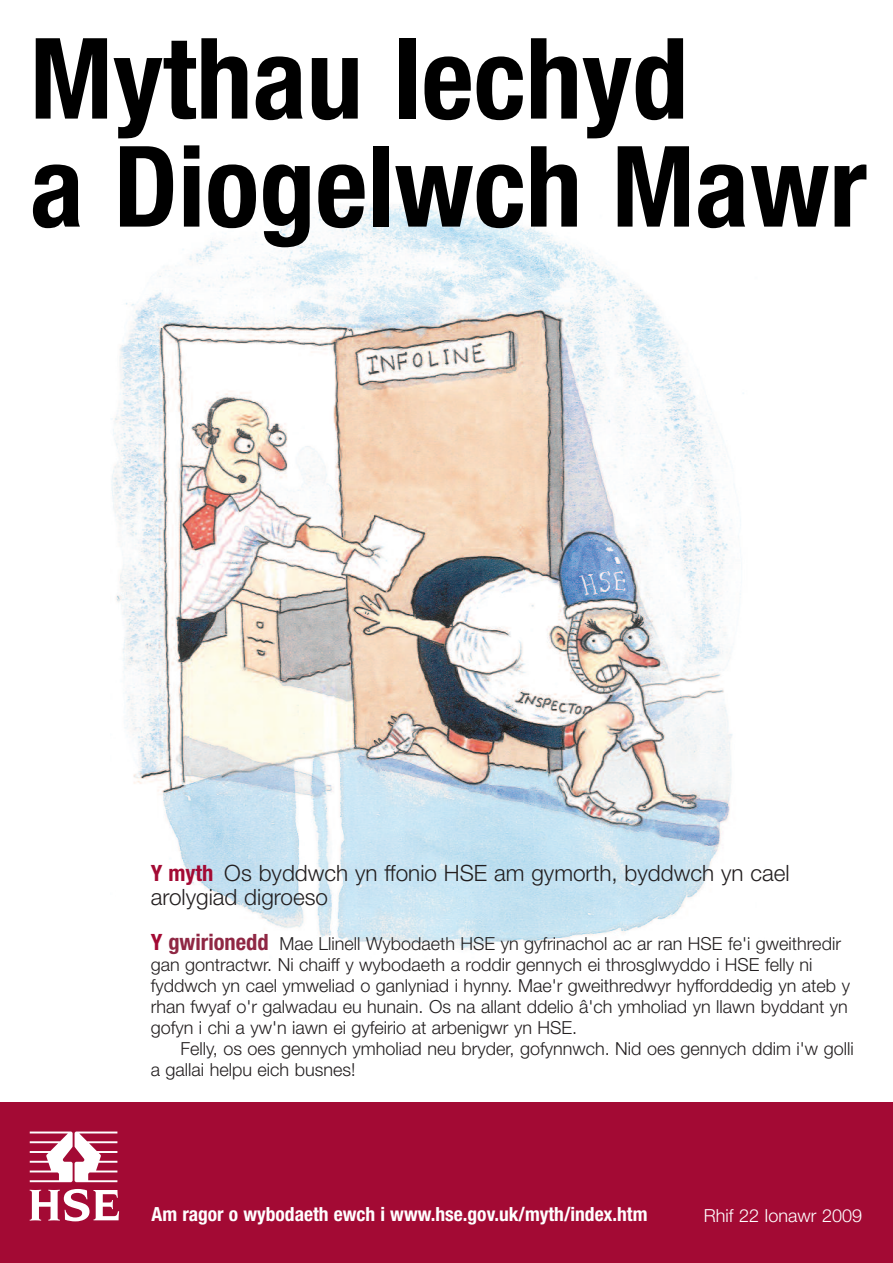
<style>
.page{position:relative;width:893px;height:1263px;background:#fff}
.page>*{position:absolute;margin:0;border:0;box-sizing:border-box;transform-origin:0 0}
.t1{font:700 condensed 112.5px/108px "Helvetica Neue";color:#000}
.t2{font:300 22.5px/24px "Helvetica Neue";color:#231f20}
.t3{font:700 condensed 19.5px "Helvetica Neue";color:#fff}
.t4{font:300 18px/21px "Helvetica Neue";color:#231f20}
.t5{font:300 18px "Helvetica Neue";color:#fff}
.s1{font-weight:700;font-stretch:condensed;color:#a30a34}
.s2{font-weight:700;font-stretch:condensed;font-size:22.5px;color:#a30a34}
.s3{font-weight:700;font-stretch:condensed;font-size:22.5px;color:#8f2744}
</style>
<div class="page">
<img style="left:111px;top:204px;width:633px;height:745px">
<div style="left:0;top:1102px;width:893px;height:161px;background:#a30a34"></div>
<svg style="left:30px;top:1131px;width:87px;height:51px"></svg>
<svg style="left:30px;top:1189px;width:89px;height:32px"></svg>
<h1 class="t1" style="left:30px;top:34px;width:839px">Mythau Iechyd<br>a Diogelwch Mawr</h1>
<p class="t2" style="left:151px;top:863px;width:640px"><span class="s1">Y myth</span> Os byddwch yn ffonio HSE am gymorth, byddwch yn cael arolygiad digroeso</p>
<p class="t4" style="left:151px;top:934px;width:701px"><span class="s2">Y</span> <span class="s3">gwirionedd</span> Mae Llinell Wybodaeth HSE yn gyfrinachol ac ar ran HSE fe'i gweithredir gan gontractwr. Ni chaiff y wybodaeth a roddir gennych ei throsglwyddo i HSE felly ni fyddwch yn cael ymweliad o ganlyniad i hynny. Mae'r gweithredwyr hyfforddedig yn ateb y rhan fwyaf o'r galwadau eu hunain. Os na allant ddelio â'ch ymholiad yn llawn byddant yn gofyn i chi a yw'n iawn ei gyfeirio at arbenigwr yn HSE.</p>
<p class="t4" style="left:151px;top:1039px;width:704px;text-indent:30px">Felly, os oes gennych ymholiad neu bryder, gofynnwch. Nid oes gennych ddim i'w golli a gallai helpu eich busnes!</p>
<p class="t3" style="left:152px;top:1207px;width:497px">Am ragor o wybodaeth ewch i www.hse.gov.uk/myth/index.htm</p>
<p class="t5" style="left:704px;top:1209px;width:160px">Rhif 22 Ionawr 2009</p>
</div>
